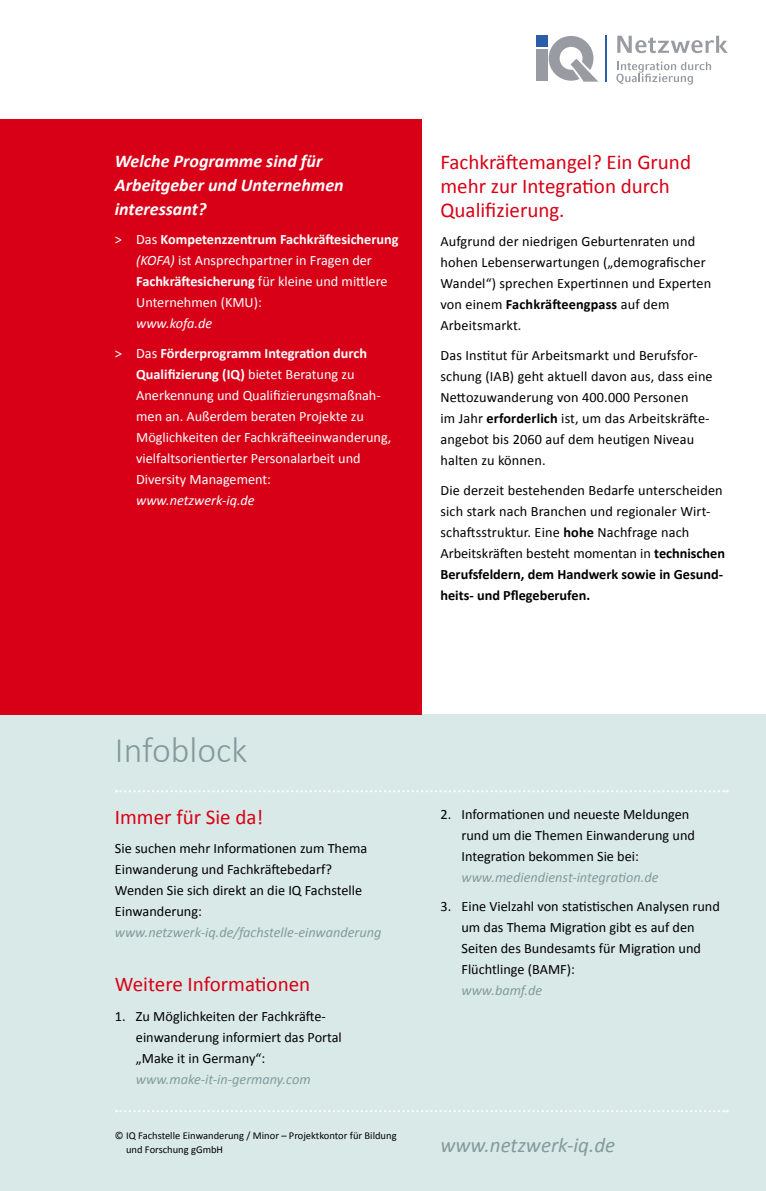
<style>
.page{position:relative;width:766px;height:1191px;background:#fff}
.page>*{position:absolute;margin:0;border:0;box-sizing:border-box;transform-origin:0 0}
.t1{font:300 36px "Calibri";color:#829b9c}
.t2{font:21px/24px "Calibri";color:#d80016}
.t3{font:italic 21px "Calibri";color:#829b9c}
.t4{font:italic 700 18px/24px "Calibri";color:#fff}
.t5{font:14.25px/21px "Calibri";color:#000}
.t6{font:14.25px/21px "Calibri";color:#fff}
.t7{font:italic 14.25px "Calibri";color:#fff}
.t8{font:10.5px/13.5px "Calibri";color:#000}
.s1{font-weight:700}
.s2{font-style:italic}
.s3{font-style:italic;color:#829b9c}
</style>
<div class="page">
<div style="left:0;top:714px;width:765px;height:477px;background:#d9e9e7"></div>
<svg style="left:116px;top:790px;width:611px;height:2px"></svg>
<div style="left:536px;top:49px;width:11px;height:32px;background:#989ca2"></div>
<div style="left:536px;top:36px;width:11px;height:11px;background:#2a5eaa"></div>
<svg style="left:548px;top:36px;width:50px;height:46px"></svg>
<hr style="left:604px;top:35px;width:2px;height:47px;background:#2a5eaa">
<svg style="left:616px;top:61px;width:94px;height:24px"></svg>
<svg style="left:617px;top:36px;width:110px;height:17px"></svg>
<svg style="left:116px;top:1110px;width:611px;height:2px"></svg>
<div style="left:0;top:119px;width:421px;height:595px;background:#d80016"></div>
<p class="t4" style="left:115px;top:149px;width:230px">Welche Programme sind für<br>Arbeitgeber und Unternehmen interessant?</p>
<p class="t6" style="left:136px;top:229px;width:264px;text-indent:-21px">&gt; Das <span class="s1">Kompetenzzentrum Fachkräftesicherung </span><span class="s2">(KOFA)</span> ist Ansprechpartner in Fragen der <span class="s1">Fachkräftesicherung</span> für kleine und mittlere Unternehmen (KMU):<br><span class="s2">www.kofa.de</span></p>
<p class="t6" style="left:136px;top:342px;width:257px;text-indent:-21px">&gt; Das <span class="s1">Förderprogramm Integration durch Qualifizierung (IQ)</span> bietet Beratung zu Anerkennung und Qualifizierungsmaßnah&shy;men an. Außerdem beraten Projekte zu Möglichkeiten der Fachkräfteeinwanderung, vielfaltsorientierter Personalarbeit und Diversity Management:</p>
<p class="t7" style="left:136px;top:490px;width:120px">www.netzwerk-iq.de</p>
<p class="t2" style="left:440px;top:150px;width:252px">Fachkräftemangel? Ein Grund mehr zur Integration durch<br>Qualifizierung.</p>
<p class="t5" style="left:440px;top:231px;width:272px">Aufgrund der niedrigen Geburtenraten und hohen Lebenserwartungen („demografischer Wandel“) sprechen Expertinnen und Experten von einem <span class="s1">Fachkräfteengpass</span> auf dem Arbeitsmarkt.</p>
<p class="t5" style="left:440px;top:345px;width:274px">Das Institut für Arbeitsmarkt und Berufsfor&shy;schung (IAB) geht aktuell davon aus, dass eine Nettozuwanderung von 400.000 Personen<br>im Jahr <span class="s1">erforderlich</span> ist, um das Arbeitskräfte&shy;angebot bis 2060 auf dem heutigen Niveau halten zu können.</p>
<p class="t5" style="left:440px;top:479px;width:286px">Die derzeit bestehenden Bedarfe unterscheiden sich stark nach Branchen und regionaler Wirt&shy;schaftsstruktur. Eine <span class="s1">hohe</span> Nachfrage nach Arbeitskräften besteht momentan in <span class="s1">technischen Berufsfeldern, dem Handwerk sowie in Gesund&shy;heits- und Pflegeberufen.</span></p>
<h1 class="t1" style="left:115px;top:727px;width:134px">Infoblock</h1>
<p class="t2" style="left:115px;top:805px;width:150px">Immer für Sie da!</p>
<p class="t5" style="left:115px;top:838px;width:268px">Sie suchen mehr Informationen zum Thema Einwanderung und Fachkräftebedarf?<br>Wenden Sie sich direkt an die IQ Fachstelle Einwanderung: <span class="s3">www.netzwerk-iq.de/fachstelle-einwanderung</span></p>
<p class="t2" style="left:115px;top:972px;width:197px">Weitere Informationen</p>
<p class="t5" style="left:136px;top:1005px;width:207px;text-indent:-21px">1. Zu Möglichkeiten der Fachkräfte&shy;einwanderung informiert das Portal „Make it in Germany“: <span class="s3">www.make-it-in-germany.com</span></p>
<p class="t8" style="left:126px;top:1129px;width:272px;text-indent:-11px">© IQ Fachstelle Einwanderung / Minor – Projektkontor für Bildung und Forschung gGmbH</p>
<p class="t5" style="left:461px;top:803px;width:235px;text-indent:-21px">2. Informationen und neueste Meldungen rund um die Themen Einwanderung und Integration bekommen Sie bei: <span class="s3">www.mediendienst-integration.de</span></p>
<p class="t5" style="left:461px;top:896px;width:260px;text-indent:-21px">3. Eine Vielzahl von statistischen Analysen rund um das Thema Migration gibt es auf den<br>Seiten des Bundesamts für Migration und<br>Flüchtlinge (BAMF):<br><span class="s3">www.bamf.de</span></p>
<h2 class="t3" style="left:440px;top:1130px;width:176px">www.netzwerk-iq.de</h2>
</div>
